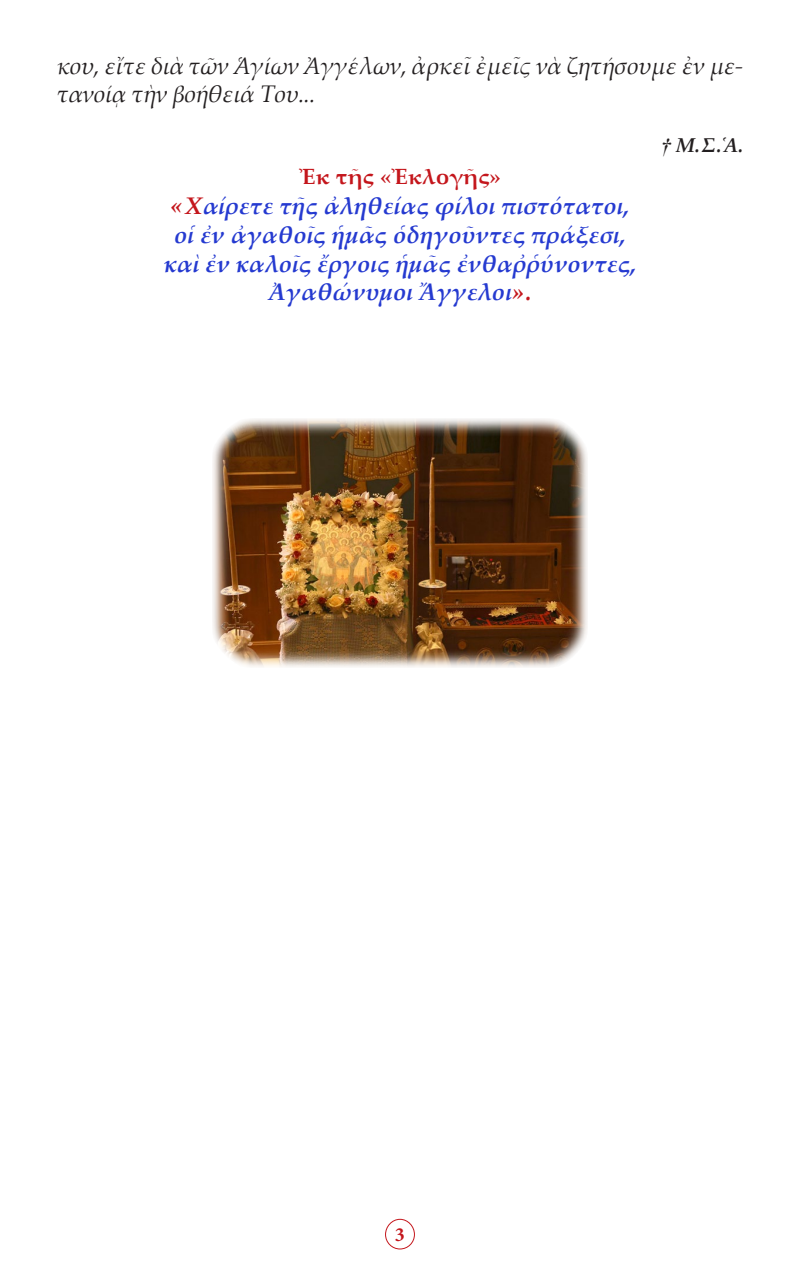
<style>
.page{position:relative;width:800px;height:1270px;background:#fff}
.page>*{position:absolute;margin:0;border:0;box-sizing:border-box;transform-origin:0 0}
.t1{font:italic 700 24px "Palatino Linotype";color:#253ad0}
.t2{font:italic 24px/28px "Palatino Linotype";letter-spacing:-.02em;color:#231f20}
.t3{font:700 22px "Palatino Linotype";letter-spacing:.01em;color:#c4161c}
.t4{font:italic 700 20px "Palatino Linotype";color:#231f20}
.t5{font:700 20px "Minion Pro";color:#c4161c}
.s1{font-family:"CTOS New Times Bold Italic Test 1";font-weight:400;font-style:normal}
.s2{font-style:normal}
.s3{color:#c4161c}
</style>
<div class="page">
<div style="left:385px;top:1219px;width:30px;height:30px;border:1px solid #c4161c;border-radius:50%"></div>
<img style="left:213px;top:419px;width:374px;height:248px">
<p class="t2" style="left:57px;top:51px;width:688px">κου, εἴτε διὰ τῶν Ἁγίων Ἀγγέλων, ἀρκεῖ ἐμεῖς νὰ ζητήσουμε ἐν με&shy;τανοίᾳ τὴν βοήθειά Του...</p>
<p class="t4" style="left:661px;top:131px;width:84px"><span class="s1">†</span> Μ.Σ.<span class="s2">῾</span>Α.</p>
<p class="t3" style="left:299px;top:161px;width:203px">Ἐκ τῆς «Ἐκλογῆς»</p>
<p class="t1" style="left:170px;top:189px;width:461px"><span class="s3">«Χ</span>αίρετε τῆς ἀληθείας φίλοι πιστότατοι,</p>
<p class="t1" style="left:174px;top:218px;width:453px">οἱ ἐν ἀγαθοῖς ἡμᾶς ὁδηγοῦντες πράξεσι,</p>
<p class="t1" style="left:164px;top:246px;width:474px">καὶ ἐν καλοῖς ἔργοις ἡμᾶς ἐνθαῤῥύνοντες,</p>
<p class="t1" style="left:269px;top:275px;width:264px">Ἀγαθώνυμοι Ἄγγελοι<span class="s3">».</span></p>
<p class="t5" style="left:395px;top:1220px;width:11px">3</p>
</div>
